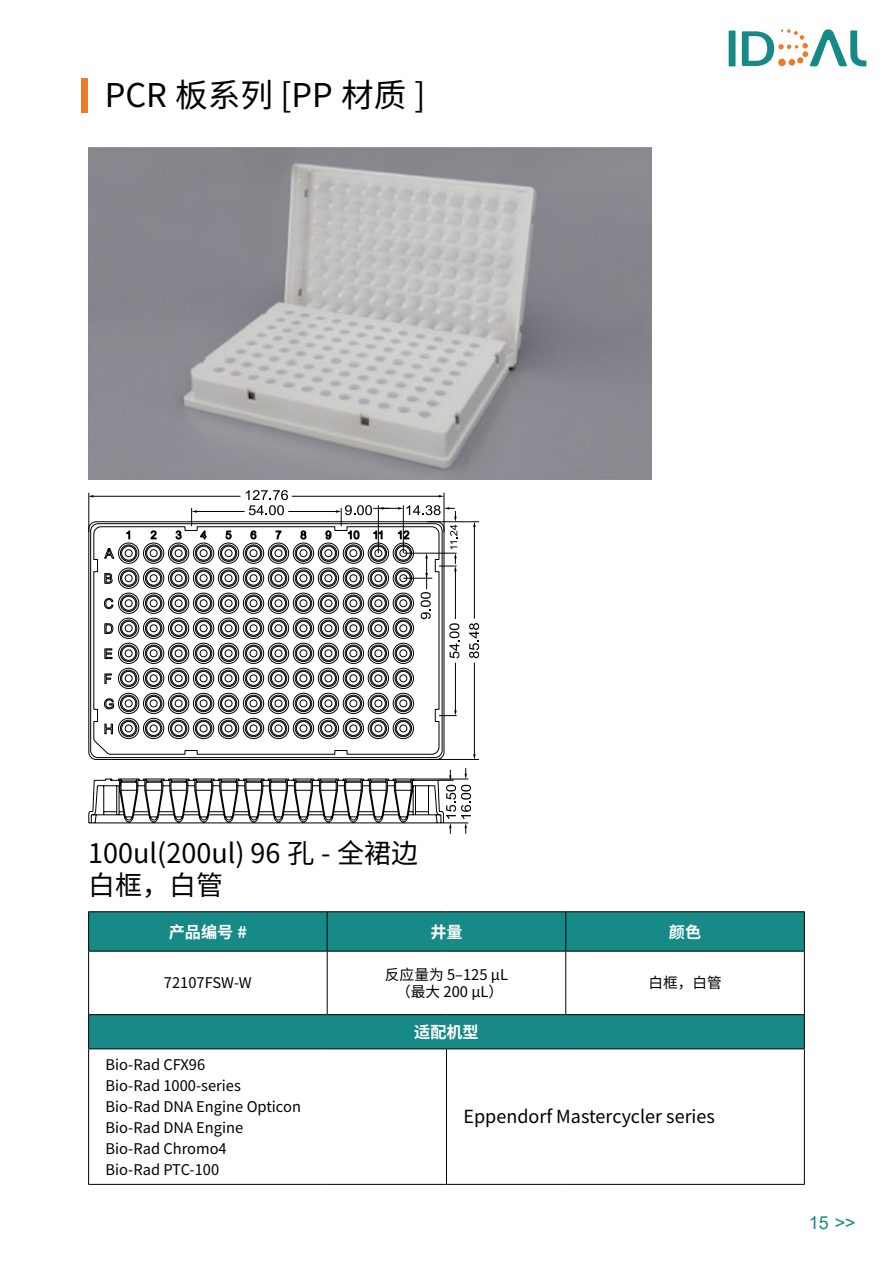
<style>
.page{position:relative;width:893px;height:1263px;background:#fff}
.page>*{position:absolute;margin:0;border:0;box-sizing:border-box;transform-origin:0 0}
.t1{font:32.7px "Source Han Sans SC";color:#000}
.t2{font:27px/32.4px "Source Han Sans SC";color:#000}
.t3{font:18px "Source Han Sans SC";color:#000}
.t4{font:18px "Arial";color:#178a87}
.t5{font:700 16.2px "Source Han Sans CN";color:#fff}
.t6{font:14.7px/21px "Source Han Sans SC";color:#000;text-align:center}
</style>
<div class="page">
<div style="left:729px;top:31px;width:6px;height:35px;background:#178a87"></div>
<svg style="left:742px;top:29px;width:124px;height:38px"></svg>
<div style="left:81px;top:78px;width:6px;height:35px;background:#ed7a29"></div>
<svg style="left:89px;top:912px;width:715px;height:136px;fill:#178a87"></svg>
<hr style="left:327px;top:912px;width:1px;height:39px;background:#000">
<hr style="left:327px;top:951px;width:1px;height:63px;background:#000">
<hr style="left:88px;top:911px;width:239px;height:1px;background:#000">
<hr style="left:88px;top:912px;width:1px;height:39px;background:#000">
<hr style="left:327px;top:911px;width:119px;height:1px;background:#000">
<hr style="left:446px;top:911px;width:120px;height:1px;background:#000">
<hr style="left:566px;top:911px;width:239px;height:1px;background:#000">
<hr style="left:565px;top:912px;width:1px;height:39px;background:#000">
<hr style="left:804px;top:912px;width:1px;height:39px;background:#000">
<hr style="left:88px;top:951px;width:239px;height:1px;background:#000">
<hr style="left:88px;top:951px;width:1px;height:63px;background:#000">
<hr style="left:327px;top:951px;width:119px;height:1px;background:#000">
<hr style="left:446px;top:951px;width:120px;height:1px;background:#000">
<hr style="left:566px;top:951px;width:239px;height:1px;background:#000">
<hr style="left:565px;top:951px;width:1px;height:63px;background:#000">
<hr style="left:804px;top:951px;width:1px;height:63px;background:#000">
<hr style="left:88px;top:1014px;width:239px;height:1px;background:#000">
<hr style="left:88px;top:1015px;width:1px;height:33px;background:#000">
<hr style="left:327px;top:1014px;width:119px;height:1px;background:#000">
<hr style="left:446px;top:1014px;width:120px;height:1px;background:#000">
<hr style="left:566px;top:1014px;width:239px;height:1px;background:#000">
<hr style="left:804px;top:1015px;width:1px;height:33px;background:#000">
<hr style="left:88px;top:1048px;width:239px;height:1px;background:#000">
<hr style="left:88px;top:1049px;width:1px;height:135px;background:#000">
<hr style="left:327px;top:1048px;width:119px;height:1px;background:#000">
<hr style="left:446px;top:1048px;width:120px;height:1px;background:#000">
<hr style="left:446px;top:1049px;width:1px;height:135px;background:#000">
<hr style="left:566px;top:1048px;width:239px;height:1px;background:#000">
<hr style="left:804px;top:1049px;width:1px;height:135px;background:#000">
<hr style="left:88px;top:1184px;width:239px;height:1px;background:#000">
<hr style="left:327px;top:1184px;width:119px;height:1px;background:#000">
<hr style="left:446px;top:1184px;width:120px;height:1px;background:#000">
<hr style="left:566px;top:1184px;width:239px;height:1px;background:#000">
<img style="left:88px;top:148px;width:563px;height:332px">
<svg style="left:473px;top:522px;width:3px;height:5px"></svg>
<hr style="left:474px;top:526px;width:1px;height:93px;background:#000">
<hr style="left:474px;top:663px;width:1px;height:92px;background:#000">
<hr style="left:93px;top:496px;width:147px;height:1px;background:#000">
<svg style="left:469px;top:623px;width:10px;height:35px"></svg>
<hr style="left:427px;top:759px;width:52px;height:1px;background:#000">
<hr style="left:427px;top:521px;width:52px;height:1px;background:#000">
<hr style="left:89px;top:493px;width:1px;height:39px;background:#000">
<svg style="left:118px;top:490px;width:341px;height:169px"></svg>
<svg style="left:88px;top:508px;width:369px;height:316px"></svg>
<hr style="left:414px;top:779px;width:54px;height:1px;background:#000">
<svg style="left:438px;top:768px;width:33px;height:66px"></svg>
<h1 class="t1" style="left:105px;top:76px;width:322px">PCR 板系列 [PP 材质 ]</h1>
<h2 class="t2" style="left:88px;top:837px;width:331px">100ul(200ul) 96 孔 - 全裙边白框，白管</h2>
<p class="t5" style="left:169px;top:922px;width:80px">产品编号 #</p>
<p class="t5" style="left:430px;top:922px;width:34px">井量</p>
<p class="t5" style="left:669px;top:922px;width:34px">颜色</p>
<p class="t6" style="left:164px;top:973px;width:89px">72107FSW-W</p>
<p class="t6" style="left:385px;top:966px;width:125px;line-height:17.7px">反应量为 5–125 μL（最大 200 μL）</p>
<p class="t6" style="left:648px;top:973px;width:75px">白框，白管</p>
<p class="t5" style="left:414px;top:1023px;width:66px">适配机型</p>
<p class="t6" style="left:106px;top:1054px;width:197px;text-align:left">Bio-Rad CFX96<br>Bio-Rad 1000-series<br>Bio-Rad DNA Engine Opticon<br>Bio-Rad DNA Engine<br>Bio-Rad Chromo4<br>Bio-Rad PTC-100</p>
<p class="t3" style="left:463px;top:1107px;width:253px">Eppendorf Mastercycler series</p>
<p class="t4" style="left:809px;top:1210px;width:48px">15 &gt;&gt;</p>
</div>
